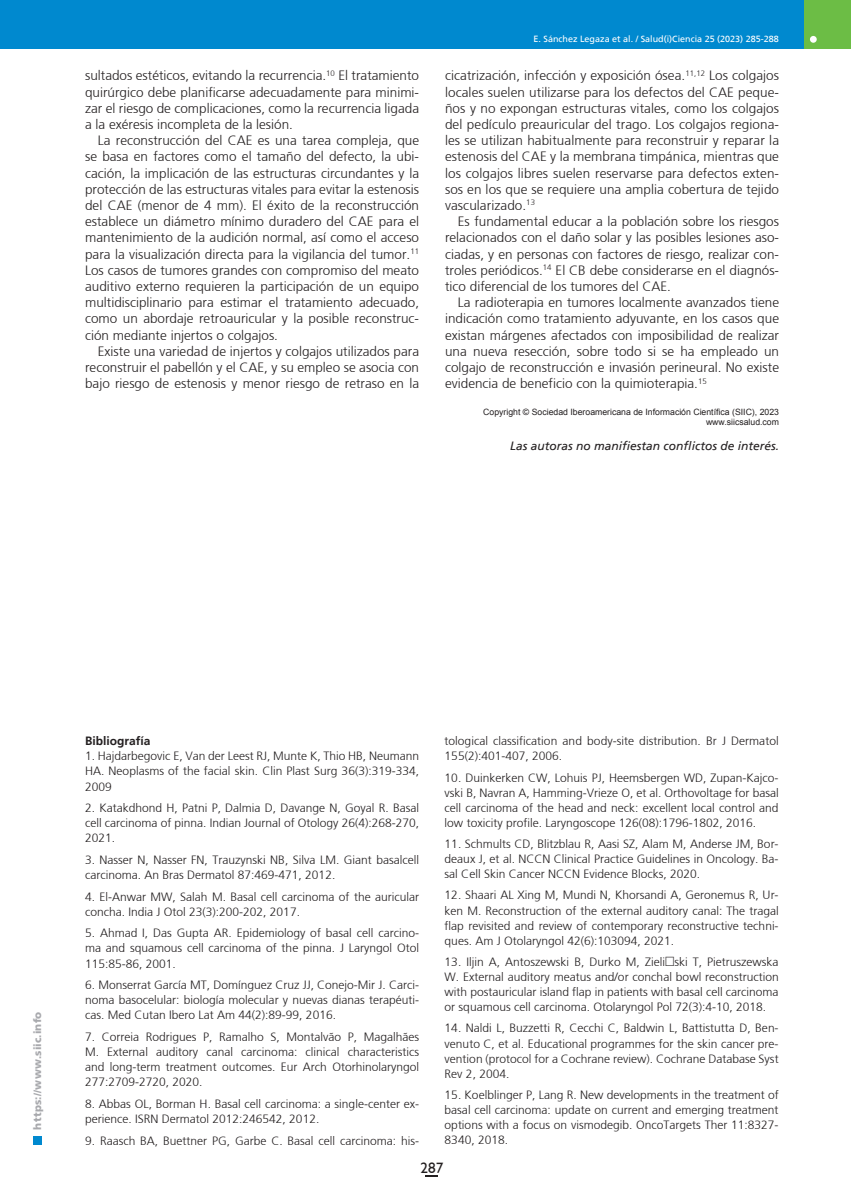
<style>
.page{position:relative;width:851px;height:1191px;background:#fff}
.page>*{position:absolute;margin:0;border:0;box-sizing:border-box;transform-origin:0 0}
.t1{font:15px "Humanist 521 BT";color:#231f20}
.caso_clinico_texto{font:300 13.5px/16.2px "Frutiger";color:#231f20;text-align:justify}
.casos_clinicos_bibli{font:300 12px/15px "Frutiger";color:#231f20;text-align:justify}
.casos_clinicos_los_a{font:italic 12px "Frutiger";color:#231f20}
.casos_clinicos_bibli-2{font:700 12px "Frutiger";color:#231f20}
.t2{font:900 10.5px "Frutiger";letter-spacing:.015em;color:#a8a9ad}
.t3{font:9px "Frutiger";color:#fff}
.copy{font:8.7px "Arial";color:#231f20}
</style>
<div class="page">
<div style="left:1px;top:0;width:849px;height:49px;background:#0089cf"></div>
<div style="left:804px;top:0;width:46px;height:49px;background:#6cbd45"></div>
<svg style="left:809px;top:36px;width:7px;height:7px"></svg>
<div style="left:33px;top:1135px;width:9px;height:9px;background:#0089cf"></div>
<svg style="left:425px;top:1175px;width:13px;height:1px"></svg>
<p class="caso_clinico_texto" style="left:85px;top:67px;width:335px">sultados estéticos, evitando la recurrencia.<sup>10</sup> El tratamiento quirúrgico debe planificarse adecuadamente para minimi&shy;zar el riesgo de complicaciones, como la recurrencia ligada a la exéresis incompleta de la lesión.</p>
<p class="caso_clinico_texto" style="left:85px;top:132px;width:335px;text-indent:13px">La reconstrucción del CAE es una tarea compleja, que se basa en factores como el tamaño del defecto, la ubi&shy;cación, la implicación de las estructuras circundantes y la protección de las estructuras vitales para evitar la estenosis del CAE (menor de 4 mm). El éxito de la reconstrucción establece un diámetro mínimo duradero del CAE para el mantenimiento de la audición normal, así como el acceso para la visualización directa para la vigilancia del tumor.<sup>11<br></sup>Los casos de tumores grandes con compromiso del meato auditivo externo requieren la participación de un equipo multidisciplinario para estimar el tratamiento adecuado, como un abordaje retroauricular y la posible reconstruc&shy;ción mediante injertos o colgajos.</p>
<p class="caso_clinico_texto" style="left:85px;top:343px;width:335px;text-indent:13px">Existe una variedad de injertos y colgajos utilizados para reconstruir el pabellón y el CAE, y su empleo se asocia con bajo riesgo de estenosis y menor riesgo de retraso en la</p>
<p class="t3" style="left:533px;top:33px;width:247px">E. Sánchez Legaza et al. / Salud(i)Ciencia 25 (2023) 285-288</p>
<p class="caso_clinico_texto" style="left:445px;top:67px;width:335px">cicatrización, infección y exposición ósea.<sup>11,12</sup> Los colgajos locales suelen utilizarse para los defectos del CAE peque&shy;ños y no expongan estructuras vitales, como los colgajos del pedículo preauricular del trago. Los colgajos regiona&shy;les se utilizan habitualmente para reconstruir y reparar la estenosis del CAE y la membrana timpánica, mientras que los colgajos libres suelen reservarse para defectos exten&shy;sos en los que se requiere una amplia cobertura de tejido vascularizado.<sup>13</sup></p>
<p class="caso_clinico_texto" style="left:445px;top:213px;width:335px;text-indent:13px">Es fundamental educar a la población sobre los riesgos relacionados con el daño solar y las posibles lesiones aso&shy;ciadas, y en personas con factores de riesgo, realizar con&shy;troles periódicos.<sup>14</sup> El CB debe considerarse en el diagnós&shy;tico diferencial de los tumores del CAE.</p>
<p class="caso_clinico_texto" style="left:445px;top:294px;width:335px;text-indent:13px">La radioterapia en tumores localmente avanzados tiene indicación como tratamiento adyuvante, en los casos que existan márgenes afectados con imposibilidad de realizar una nueva resección, sobre todo si se ha empleado un colgajo de reconstrucción e invasión perineural. No existe evidencia de beneficio con la quimioterapia.<sup>15</sup></p>
<p class="copy" style="left:483px;top:406px;width:297px">Copyright © Sociedad Iberoamericana de Información Científica (SIIC), 2023</p>
<p class="copy" style="left:706px;top:417px;width:74px">www.siicsalud.com</p>
<p class="casos_clinicos_los_a" style="left:510px;top:439px;width:270px">Las autoras no manifiestan conflictos de interés.</p>
<p class="t2" style="left:31px;top:1129px;width:120px;rotate:-90deg">https://www.siic.info</p>
<p class="casos_clinicos_bibli-2" style="left:85px;top:734px;width:67px">Bibliografía</p>
<p class="casos_clinicos_bibli" style="left:85px;top:748px;width:335px">1. Hajdarbegovic E, Van der Leest RJ, Munte K, Thio HB, Neumann HA. Neoplasms of the facial skin. Clin Plast Surg 36(3):319-334, 2009</p>
<p class="casos_clinicos_bibli" style="left:85px;top:800px;width:335px">2. Katakdhond H, Patni P, Dalmia D, Davange N, Goyal R. Basal cell carcinoma of pinna. Indian Journal of Otology 26(4):268-270, 2021.</p>
<p class="casos_clinicos_bibli" style="left:85px;top:852px;width:335px">3. Nasser N, Nasser FN, Trauzynski NB, Silva LM. Giant basalcell carcinoma. An Bras Dermatol 87:469-471, 2012.</p>
<p class="casos_clinicos_bibli" style="left:85px;top:888px;width:335px">4. El-Anwar MW, Salah M. Basal cell carcinoma of the auricular concha. India J Otol 23(3):200-202, 2017.</p>
<p class="casos_clinicos_bibli" style="left:85px;top:925px;width:335px">5. Ahmad I, Das Gupta AR. Epidemiology of basal cell carcino&shy;ma and squamous cell carcinoma of the pinna. J Laryngol Otol 115:85-86, 2001.</p>
<p class="casos_clinicos_bibli" style="left:85px;top:977px;width:335px">6. Monserrat García MT, Domínguez Cruz JJ, Conejo-Mir J. Carci&shy;noma basocelular: biología molecular y nuevas dianas terapéuti&shy;cas. Med Cutan Ibero Lat Am 44(2):89-99, 2016.</p>
<p class="casos_clinicos_bibli" style="left:85px;top:1029px;width:335px">7. Correia Rodrigues P, Ramalho S, Montalvão P, Magalhães M. External auditory canal carcinoma: clinical characteristics and long-term treatment outcomes. Eur Arch Otorhinolaryngol 277:2709-2720, 2020.</p>
<p class="casos_clinicos_bibli" style="left:85px;top:1096px;width:335px">8. Abbas OL, Borman H. Basal cell carcinoma: a single-center ex&shy;perience. ISRN Dermatol 2012:246542, 2012.</p>
<p class="casos_clinicos_bibli" style="left:85px;top:1132px;width:335px">9. Raasch BA, Buettner PG, Garbe C. Basal cell carcinoma: his-</p>
<p class="casos_clinicos_bibli" style="left:444px;top:733px;width:335px">tological classification and body-site distribution. Br J Dermatol<br>155(2):401-407, 2006.</p>
<p class="casos_clinicos_bibli" style="left:444px;top:770px;width:335px">10. Duinkerken CW, Lohuis PJ, Heemsbergen WD, Zupan-Kajco&shy;vski B, Navran A, Hamming-Vrieze O, et al. Orthovoltage for basal cell carcinoma of the head and neck: excellent local control and low toxicity profile. Laryngoscope 126(08):1796-1802, 2016.</p>
<p class="casos_clinicos_bibli" style="left:444px;top:836px;width:335px">11. Schmults CD, Blitzblau R, Aasi SZ, Alam M, Anderse JM, Bor&shy;deaux J, et al. NCCN Clinical Practice Guidelines in Oncology. Ba&shy;sal Cell Skin Cancer NCCN Evidence Blocks, 2020.</p>
<p class="casos_clinicos_bibli" style="left:444px;top:887px;width:335px">12. Shaari AL Xing M, Mundi N, Khorsandi A, Geronemus R, Ur&shy;ken M. Reconstruction of the external auditory canal: The tragal flap revisited and review of contemporary reconstructive techni&shy;ques. Am J Otolaryngol 42(6):103094, 2021.</p>
<p class="casos_clinicos_bibli" style="left:444px;top:954px;width:335px">13. Iljin A, Antoszewski B, Durko M, Zieliński T, Pietruszewska W. External auditory meatus and/or conchal bowl reconstruction with postauricular island flap in patients with basal cell carcinoma or squamous cell carcinoma. Otolaryngol Pol 72(3):4-10, 2018.</p>
<p class="casos_clinicos_bibli" style="left:444px;top:1020px;width:335px">14. Naldi L, Buzzetti R, Cecchi C, Baldwin L, Battistutta D, Ben&shy;venuto C, et al. Educational programmes for the skin cancer pre&shy;vention (protocol for a Cochrane review). Cochrane Database Syst Rev 2, 2004.</p>
<p class="casos_clinicos_bibli" style="left:444px;top:1087px;width:335px">15. Koelblinger P, Lang R. New developments in the treatment of basal cell carcinoma: update on current and emerging treatment options with a focus on vismodegib. OncoTargets Ther 11:8327- 8340, 2018.</p>
<p class="t1" style="left:420px;top:1158px;width:24px">287</p>
</div>
